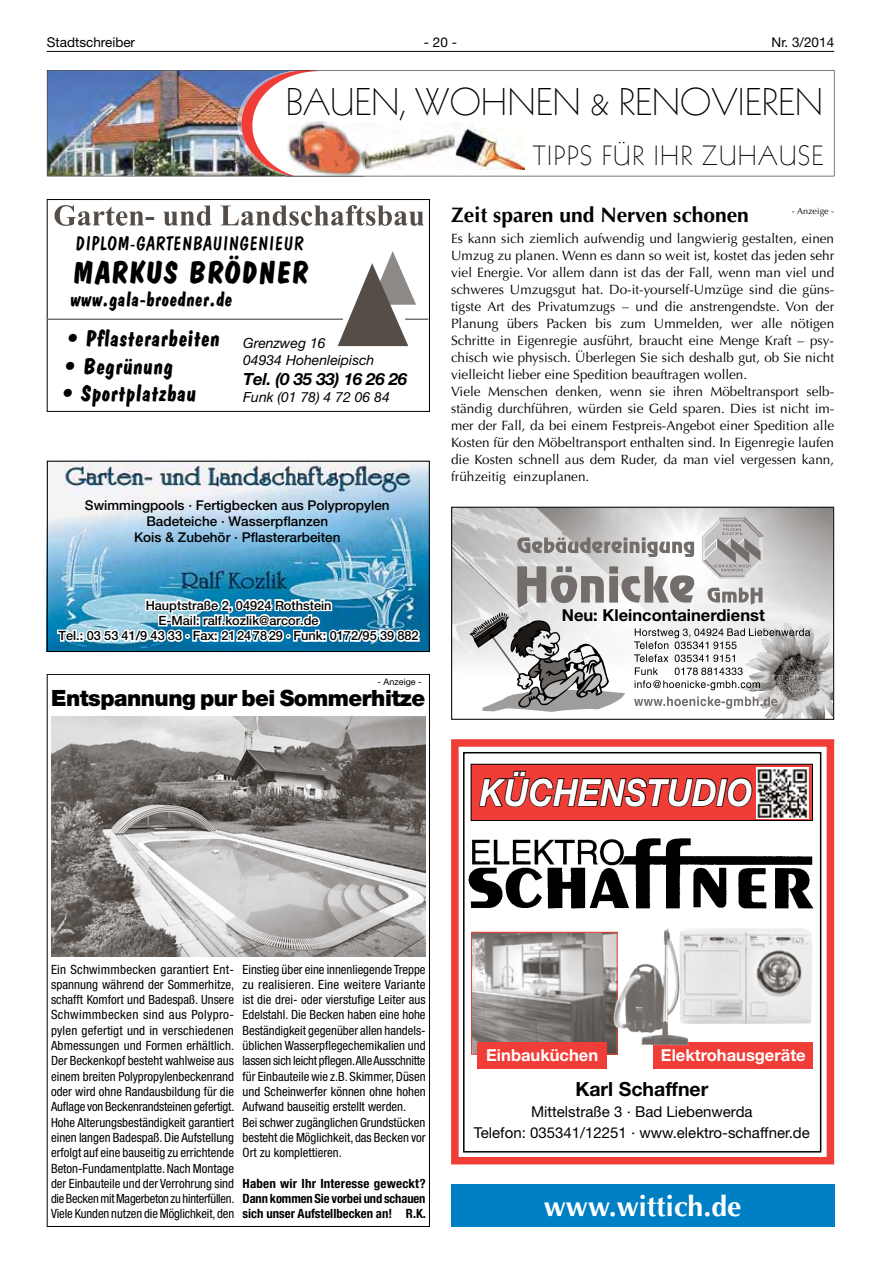
<style>
.page{position:relative;width:881px;height:1263px;background:#fff}
.page>*{position:absolute;margin:0;border:0;box-sizing:border-box;transform-origin:0 0}
.t1{font:300 37.5px "Kabel LT";color:#000}
.t2{font:italic 700 37.5px "Helvetica Neue LT";color:#fff;scale:.89 1}
.t3{font:700 31.35px "Dom Casual LT";color:#000}
.t4{font:700 28.5px "Optima LT";color:#fff}
.t5{font:300 27px "Kabel LT";letter-spacing:.05em;color:#000}
.t6{font:700 22.8px "Dom Casual LT";color:#000}
.t7{font:900 22.5px "Helvetica Neue LT";letter-spacing:-.02em;color:#000}
.t8{font:700 21px "Optima LT";color:#000}
.t9{font:700 19.95px "Dom Casual LT";letter-spacing:-.105em;color:#000}
.t10{font:19.65px "Dom Casual LT";color:#000}
.t11{font:700 19.5px "Helvetica Neue LT";color:#000}
.t12{font:italic 700 16.8px "Helvetica Neue LT";letter-spacing:-.015em;color:#000}
.t13{font:700 16.5px "Helvetica Neue LT";color:#fff}
.t14{font:700 16.5px "Helvetica Neue LT";color:#000}
.t15{font:15px/21px "Helvetica Neue LT";color:#000;text-align:center}
.t16{font:italic 13.95px/16.8px "Helvetica Neue LT";color:#000}
.t17{font:13.5px/17px "Optima LT";color:#000}
.t18{font:500 13.5px/16.2px "Helvetica Neue LT";color:#000;text-align:center}
.t19{font:13.5px "Helvetica Neue LT";color:#000}
.t20{font:condensed 12.75px/15.3px "Helvetica Neue LT";color:#000;text-align:justify}
.t21{font:500 12.75px/15.3px "Helvetica Neue LT";color:#000;text-align:center}
.t22{font:700 condensed 12.75px/15.3px "Helvetica Neue LT";color:#000;text-align:justify}
.t23{font:9px "Helvetica Neue LT";color:#000}
.t24{font:9px "Optima LT";color:#000}
</style>
<div class="page">
<hr style="left:47px;top:51px;width:786px;height:1px;background:#000">
<img style="left:47px;top:70px;width:786px;height:106px">
<img style="left:364px;top:123px;width:109px;height:46px">
<img style="left:318px;top:121px;width:46px;height:56px">
<svg style="left:241px;top:70px;width:77px;height:107px"></svg>
<img style="left:288px;top:120px;width:76px;height:1px">
<img style="left:290px;top:123px;width:70px;height:50px">
<img style="left:455px;top:128px;width:69px;height:41px">
<div style="left:451px;top:739px;width:382px;height:425px;border:8px solid #f13d37"></div>
<img style="left:473px;top:934px;width:142px;height:118px">
<div style="left:471px;top:932px;width:146px;height:122px;border:1px solid #f13d37"></div>
<img style="left:690px;top:928px;width:122px;height:96px">
<div style="left:463px;top:752px;width:358px;height:400px;border:2px solid #000"></div>
<div style="left:471px;top:764px;width:341px;height:56px;background:#f13d37"></div>
<svg style="left:478px;top:770px;width:274px;height:38px"></svg>
<div style="left:470px;top:764px;width:342px;height:57px;border:1px solid #000"></div>
<div style="left:477px;top:1042px;width:129px;height:26px;background:#f13d37"></div>
<div style="left:653px;top:1042px;width:159px;height:26px;background:#f13d37"></div>
<img style="left:612px;top:928px;width:78px;height:120px">
<img style="left:468px;top:831px;width:362px;height:85px">
<img style="left:756px;top:768px;width:52px;height:51px">
<img style="left:49px;top:463px;width:378px;height:187px">
<div style="left:47px;top:461px;width:382px;height:191px;border:1px solid #000"></div>
<svg style="left:56px;top:594px;width:365px;height:51px"></svg>
<img style="left:51px;top:716px;width:374px;height:240px">
<div style="left:47px;top:199px;width:382px;height:213px;border:1px solid #000"></div>
<hr style="left:47px;top:318px;width:296px;height:2px;background:#787370">
<hr style="left:405px;top:318px;width:23px;height:2px;background:#787370">
<svg style="left:337px;top:251px;width:79px;height:95px"></svg>
<svg style="left:54px;top:205px;width:369px;height:21px"></svg>
<svg style="left:800px;top:675px;width:31px;height:42px"></svg>
<img style="left:453px;top:509px;width:378px;height:155px">
<img style="left:764px;top:712px;width:36px;height:5px">
<img style="left:809px;top:674px;width:22px;height:1px">
<img style="left:809px;top:623px;width:22px;height:51px">
<svg style="left:469px;top:518px;width:340px;height:194px"></svg>
<div style="left:451px;top:507px;width:382px;height:212px;border:1px solid #000"></div>
<div style="left:451px;top:1184px;width:382px;height:43px;background:#0080c4"></div>
<p class="t19" style="left:47px;top:34px;width:90px">Stadtschreiber</p>
<p class="t19" style="left:424px;top:34px;width:35px">- 20 -</p>
<p class="t19" style="left:771px;top:34px;width:64px">Nr. 3/2014</p>
<h1 class="t1" style="left:285px;top:82px;width:539px">BAUEN, WOHNEN &amp; RENOVIEREN</h1>
<h3 class="t5" style="left:532px;top:140px;width:292px">TIPPS FÜR IHR ZUHAUSE</h3>
<h3 class="t10" style="left:75px;top:232px;width:232px">DIPLOM-GARTENBAUINGENIEUR</h3>
<h2 class="t3" style="left:72px;top:255px;width:241px">Markus Brödner</h2>
<h3 class="t9" style="left:70px;top:288px;width:166px">www.gala-broedner.de</h3>
<h3 class="t6" style="left:66px;top:325px;width:157px">• Pflasterarbeiten</h3>
<h3 class="t6" style="left:64px;top:353px;width:113px">• Begrünung</h3>
<h3 class="t6" style="left:62px;top:380px;width:138px">• Sportplatzbau</h3>
<p class="t16" style="left:243px;top:334px;width:133px">Grenzweg 16<br>04934 Hohenleipisch</p>
<h3 class="t12" style="left:243px;top:369px;width:165px">Tel. (0 35 33) 16 26 26</h3>
<p class="t16" style="left:243px;top:388px;width:148px">Funk (01 78) 4 72 06 84</p>
<p class="t18" style="left:85px;top:497px;width:306px">Swimmingpools · Fertigbecken aus Polypropylen<br>Badeteiche · Wasserpflanzen<br>Kois &amp; Zubehör · Pflasterarbeiten</p>
<p class="t21" style="left:58px;top:597px;width:361px">Hauptstraße 2, 04924 Rothstein<br>E-Mail: ralf.kozlik@arcor.de<br>Tel.: 03 53 41/9 43 33 · Fax: 21 24 78 29 · Funk: 0172/95 39 882</p>
<p class="t23" style="left:377px;top:676px;width:45px">- Anzeige -</p>
<h3 class="t7" style="left:51px;top:685px;width:376px">Entspannung pur bei Sommerhitze</h3>
<h3 class="t8" style="left:451px;top:203px;width:299px">Zeit sparen und Nerven schonen</h3>
<p class="t17" style="left:451px;top:231px;width:384px">Es kann sich ziemlich aufwendig und langwierig gestalten, einen Umzug zu planen. Wenn es dann so weit ist, kostet das jeden sehr viel Energie. Vor allem dann ist das der Fall, wenn man viel und schweres Umzugsgut hat. Do-it-yourself-Umzüge sind die güns&shy;tigste Art des Privatumzugs – und die anstrengendste. Von der Planung übers Packen bis zum Ummelden, wer alle nötigen Schritte in Eigenregie ausführt, braucht eine Menge Kraft – psy&shy;chisch wie physisch. Überlegen Sie sich deshalb gut, ob Sie nicht vielleicht lieber eine Spedition beauftragen wollen.<br>Viele Menschen denken, wenn sie ihren Möbeltransport selb&shy;ständig durchführen, würden sie Geld sparen. Dies ist nicht im&shy;mer der Fall, da bei einem Festpreis-Angebot einer Spedition alle Kosten für den Möbeltransport enthalten sind. In Eigenregie laufen die Kosten schnell aus dem Ruder, da man viel vergessen kann, frühzeitig einzuplanen.</p>
<p class="t24" style="left:791px;top:206px;width:44px">- Anzeige -</p>
<p class="t14" style="left:561px;top:605px;width:204px">Neu: Kleincontainerdienst</p>
<h1 class="t2" style="left:479px;top:769px;width:308px">KÜCHENSTUDIO</h1>
<p class="t20" style="left:51px;top:961px;width:185px">Ein Schwimmbecken garantiert Ent&shy;spannung während der Sommerhitze, schafft Komfort und Badespaß. Unsere Schwimmbecken sind aus Polypro&shy;pylen gefertigt und in verschiedenen Abmessungen und Formen erhältlich.<br>Der Beckenkopf besteht wahlweise aus einem breiten Polypropylenbeckenrand oder wird ohne Randausbildung für die Auflage von Beckenrandsteinen gefertigt.<br>Hohe Alterungsbeständigkeit garantiert einen langen Badespaß. Die Aufstellung erfolgt auf eine bauseitig zu errichtende Beton-Fundamentplatte. Nach Montage der Einbauteile und der Verrohrung sind die Becken mit Magerbeton zu hinterfüllen.<br>Viele Kunden nutzen die Möglichkeit, den</p>
<p class="t20" style="left:242px;top:961px;width:184px;text-align:left">Einstieg über eine innenliegende Treppe zu realisieren. Eine weitere Variante ist die drei- oder vierstufige Leiter aus Edelstahl. Die Becken haben eine hohe Beständigkeit gegenüber allen handels&shy;üblichen Wasserpflegechemikalien und lassen sich leicht pflegen. Alle Ausschnitte für Einbauteile wie z.B. Skimmer, Düsen und Scheinwerfer können ohne hohen Aufwand bauseitig erstellt werden.<br>Bei schwer zugänglichen Grundstücken besteht die Möglichkeit, das Becken vor Ort zu komplettieren.</p>
<p class="t22" style="left:242px;top:1175px;width:185px">Haben wir Ihr Interesse geweckt?<br>Dann kommen Sie vorbei und schauen sich unser Aufstellbecken an! R.K.</p>
<p class="t13" style="left:486px;top:1045px;width:113px">Einbauküchen</p>
<p class="t13" style="left:660px;top:1045px;width:146px">Elektrohausgeräte</p>
<h3 class="t11" style="left:575px;top:1077px;width:134px">Karl Schaffner</h3>
<p class="t15" style="left:473px;top:1101px;width:337px">Mittelstraße 3 · Bad Liebenwerda<br>Telefon: 035341/12251 · www.elektro-schaffner.de</p>
<h3 class="t4" style="left:543px;top:1190px;width:199px">www.wittich.de</h3>
</div>
